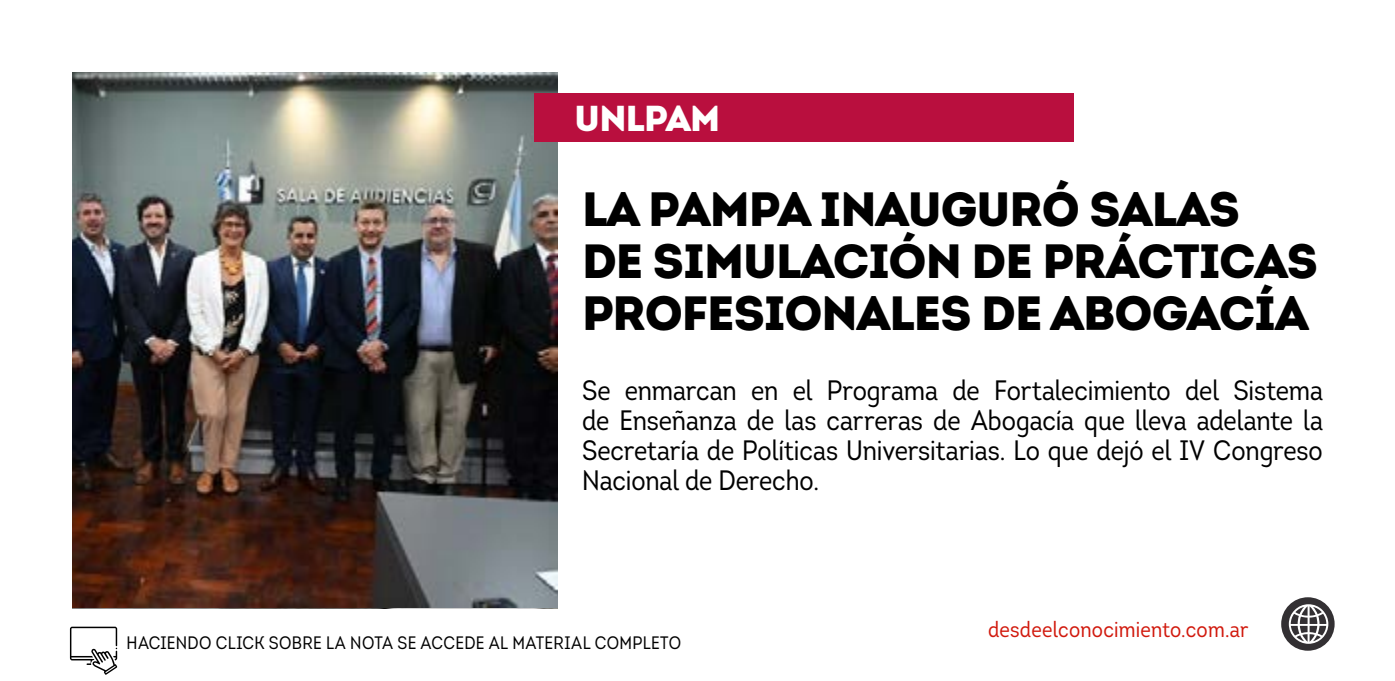
<style>
.page{position:relative;width:1395px;height:681px;background:#fff}
.page>*{position:absolute;margin:0;border:0;box-sizing:border-box;transform-origin:0 0}
.t1{font:900 48px/52px "Intro";letter-spacing:-.02em;color:#000}
.t2{font:900 36px "Intro";letter-spacing:-.02em;color:#fff}
.t3{font:28px/30px "Intro Cond";letter-spacing:-.005em;color:#000;text-align:justify}
.t4{font:22px "Intro Cond";letter-spacing:.01em;color:#d1190d}
.t5{font:18px "Intro Cond";letter-spacing:.02em;color:#000}
</style>
<div class="page">
<svg style="left:70px;top:626px;width:47px;height:48px"></svg>
<img style="left:72px;top:72px;width:486px;height:535px">
<div style="left:534px;top:93px;width:539px;height:48px;background:#b90f3e"></div>
<div style="left:1281px;top:597px;width:53px;height:53px;background:#333033;border-radius:50%"></div>
<svg style="left:1289px;top:604px;width:39px;height:39px"></svg>
<p class="t2" style="left:574px;top:95px;width:147px">UNLPAM</p>
<h1 class="t1" style="left:582px;top:182px;width:737px">LA PAMPA INAUGURÓ SALAS<br>DE SIMULACIÓN DE PRÁCTICAS<br>PROFESIONALES DE ABOGACÍA</h1>
<p class="t3" style="left:582px;top:375px;width:742px">Se enmarcan en el Programa de Fortalecimiento del Sistema de Enseñanza de las carreras de Abogacía que lleva adelante la Secretaría de Políticas Universitarias. Lo que dejó el IV Congreso Nacional de Derecho.</p>
<p class="t5" style="left:127px;top:631px;width:556px">HACIENDO CLICK SOBRE LA NOTA SE ACCEDE AL MATERIAL COMPLETO</p>
<p class="t4" style="left:988px;top:615px;width:262px">desdeelconocimiento.com.ar</p>
</div>
